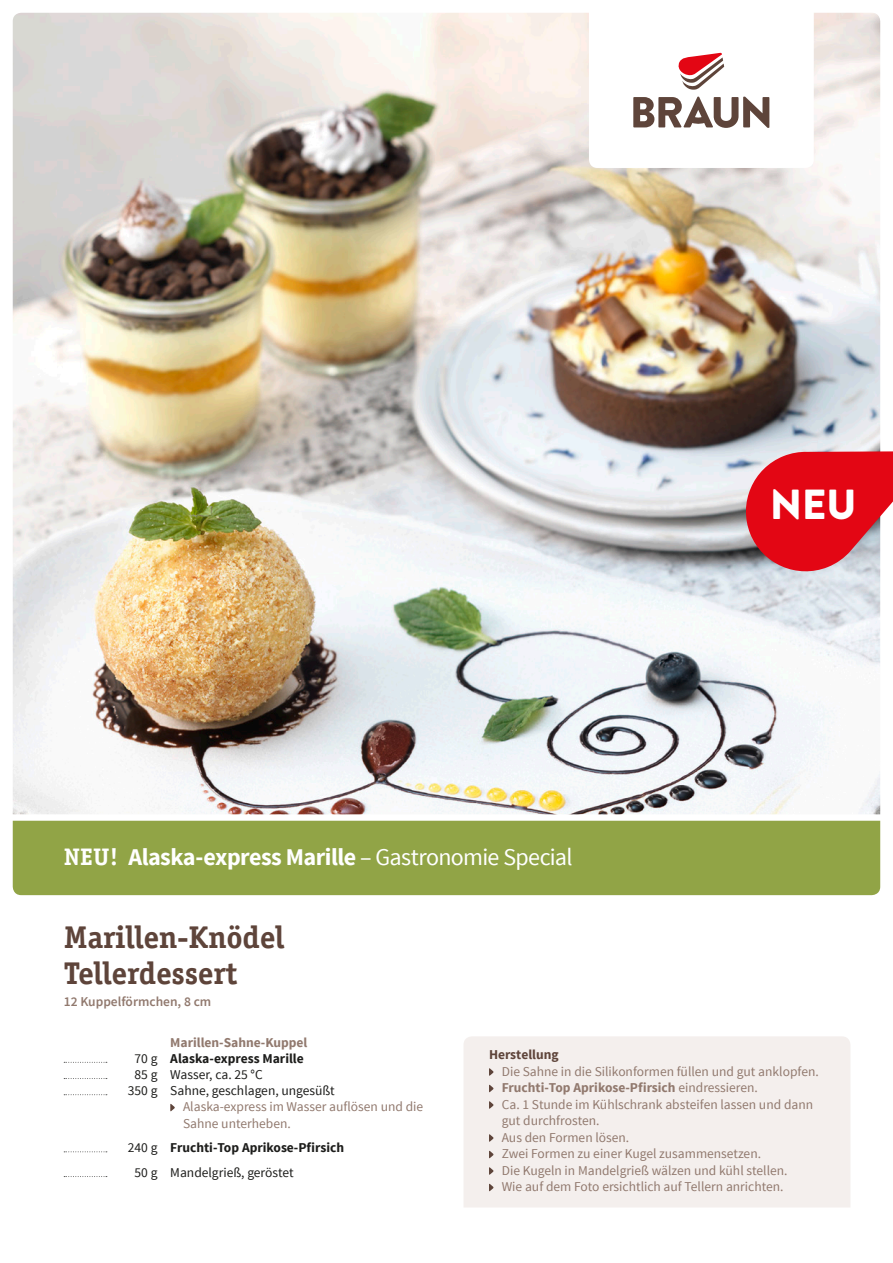
<style>
.page{position:relative;width:893px;height:1263px;background:#fff}
.page>*{position:absolute;margin:0;border:0;box-sizing:border-box;transform-origin:0 0}
.t1{font:900 42px "Brandon Text";color:#fff}
.Headline_Rezept_21_2{font:700 31.5px/36px "Officina Serif";letter-spacing:-.01em;color:#5e443a}
.Zusatzinfo_Titel_16{font:700 24px "Source Sans Pro";letter-spacing:-.025em;color:#fff}
.t2{font:13.5px/16.2px "Source Sans Pro";color:#91796e}
.t3{font:13.5px "Source Sans Pro";color:#1d1d1b}
.t4{font:700 13.5px "Source Sans Pro";color:#91796e}
.t5{font:700 13.5px "Source Sans Pro";color:#1d1d1b}
.Subhead_Rezept_9_15{font:600 13.5px "Source Sans Pro";color:#91796e}
.t6{font:700 13.5px "Source Sans Pro";color:#5e443a}
.s1{font-family:"Officina Serif"}
.s2{font-weight:400}
</style>
<div class="page">
<div style="left:13px;top:821px;width:867px;height:74px;background:#91a446"></div>
<img style="left:13px;top:13px;width:867px;height:801px">
<div style="left:464px;top:1036px;width:386px;height:171px;background:#f4efed"></div>
<svg style="left:64px;top:1062px;width:43px;height:1px"></svg>
<svg style="left:64px;top:1078px;width:43px;height:1px"></svg>
<svg style="left:64px;top:1094px;width:43px;height:1px"></svg>
<svg style="left:64px;top:1151px;width:43px;height:1px"></svg>
<svg style="left:64px;top:1176px;width:43px;height:1px"></svg>
<svg style="left:170px;top:1104px;width:5px;height:8px"></svg>
<svg style="left:489px;top:1068px;width:5px;height:8px"></svg>
<svg style="left:489px;top:1084px;width:5px;height:9px"></svg>
<svg style="left:489px;top:1101px;width:5px;height:8px"></svg>
<svg style="left:489px;top:1134px;width:5px;height:8px"></svg>
<svg style="left:489px;top:1150px;width:5px;height:9px"></svg>
<svg style="left:489px;top:1167px;width:5px;height:8px"></svg>
<svg style="left:489px;top:1183px;width:5px;height:9px"></svg>
<svg style="left:589px;top:13px;width:225px;height:155px"></svg>
<svg style="left:738px;top:451px;width:155px;height:128px;background:#db434e"></svg>
<p class="Zusatzinfo_Titel_16" style="left:64px;top:841px;width:510px"><span class="s1">NEU!</span> Alaska-express Marille <span class="s2">– Gastronomie Special</span></p>
<p class="Headline_Rezept_21_2" style="left:64px;top:918px;width:222px">Marillen-Knödel<br>Tellerdessert</p>
<p class="Subhead_Rezept_9_15" style="left:64px;top:993px;width:149px">12 Kuppelförmchen, 8 cm</p>
<p class="t1" style="left:770px;top:475px;width:88px">NEU</p>
<p class="t3" style="left:135px;top:1050px;width:24px">70 g</p>
<p class="t3" style="left:135px;top:1066px;width:24px">85 g</p>
<p class="t3" style="left:128px;top:1082px;width:31px">350 g</p>
<p class="t3" style="left:128px;top:1139px;width:31px">240 g</p>
<p class="t3" style="left:135px;top:1164px;width:24px">50 g</p>
<p class="t4" style="left:170px;top:1033px;width:139px">Marillen-Sahne-Kuppel</p>
<p class="t5" style="left:170px;top:1049px;width:135px">Alaska-express Marille</p>
<p class="t3" style="left:170px;top:1066px;width:94px">Wasser, ca. 25 °C</p>
<p class="t3" style="left:170px;top:1082px;width:166px">Sahne, geschlagen, ungesüßt</p>
<p class="t2" style="left:183px;top:1099px;width:242px">Alaska-express im Wasser auflösen und die<br>Sahne unterheben.</p>
<p class="t5" style="left:170px;top:1139px;width:175px">Fruchti-Top Aprikose-Pfirsich</p>
<p class="t3" style="left:170px;top:1164px;width:125px">Mandelgrieß, geröstet</p>
<p class="t6" style="left:489px;top:1046px;width:71px">Herstellung</p>
<p class="t2" style="left:502px;top:1063px;width:318px">Die Sahne in die Silikonformen füllen und gut anklopfen.</p>
<p class="t4" style="left:502px;top:1079px;width:258px">Fruchti-Top Aprikose-Pfirsich <span class="s2">eindressieren.</span></p>
<p class="t2" style="left:502px;top:1096px;width:313px">Ca. 1 Stunde im Kühlschrank absteifen lassen und dann gut durchfrosten.</p>
<p class="t2" style="left:502px;top:1129px;width:129px">Aus den Formen lösen.</p>
<p class="t2" style="left:502px;top:1146px;width:261px">Zwei Formen zu einer Kugel zusammensetzen.</p>
<p class="t2" style="left:502px;top:1162px;width:287px">Die Kugeln in Mandelgrieß wälzen und kühl stellen.</p>
<p class="t2" style="left:502px;top:1179px;width:283px">Wie auf dem Foto ersichtlich auf Tellern anrichten.</p>
</div>
